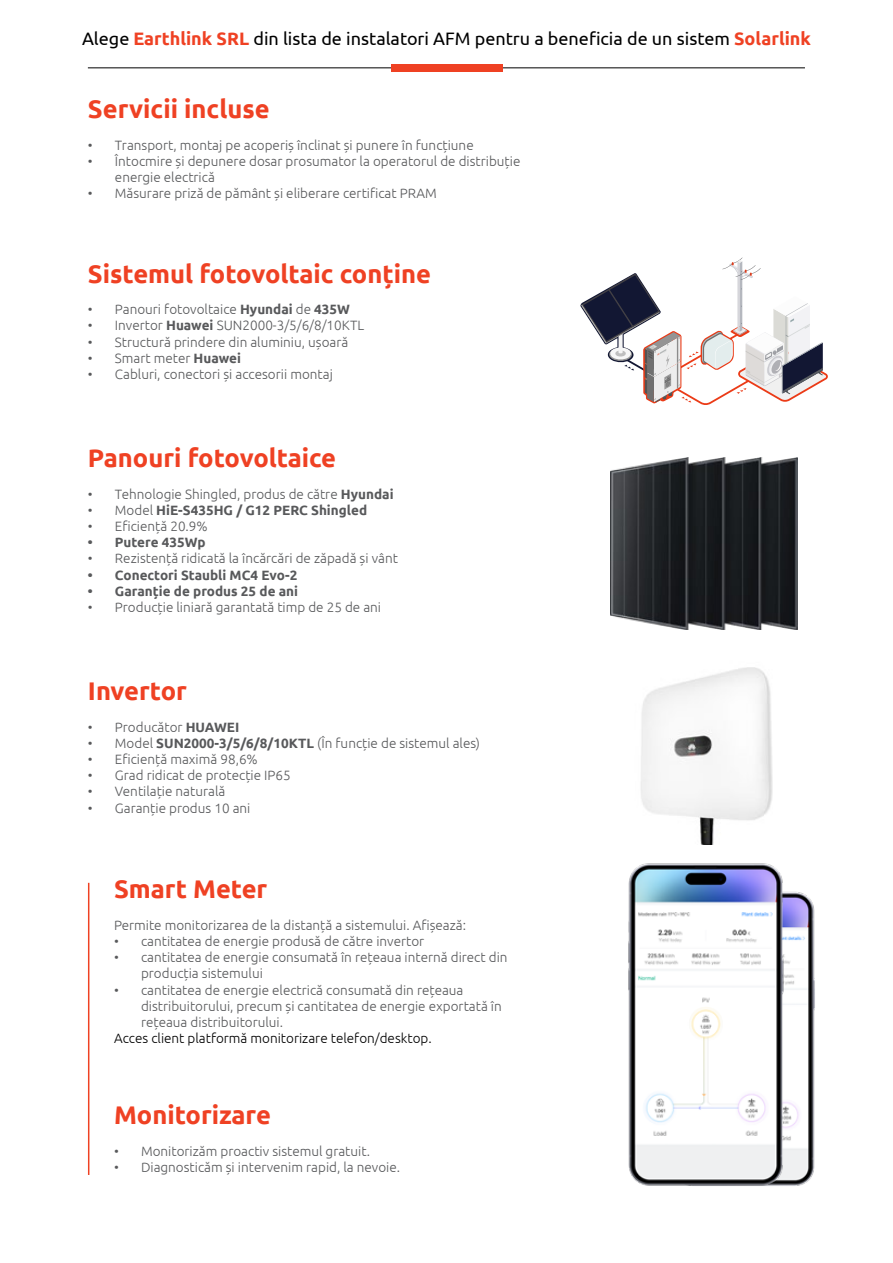
<style>
.page{position:relative;width:893px;height:1263px;background:#fff}
.page>*{position:absolute;margin:0;border:0;box-sizing:border-box;transform-origin:0 0}
.t1{font:700 25.5px "Ubuntu";color:#ef4123}
.t2{font:18px "Ubuntu";color:#000}
.t3{font:300 13.5px/16.2px "Ubuntu";color:#58595b}
.t4{font:700 13.5px "Ubuntu";color:#58595b}
.t5{font:300 13.5px "Ubuntu";color:#000}
.s1{font-weight:700;color:#ef4123}
.s2{font-weight:700}
.s3{font-weight:300}
</style>
<div class="page">
<hr style="left:88px;top:68px;width:717px;height:1px;background:#000">
<div style="left:391px;top:64px;width:111px;height:7px;background:#ef4123"></div>
<img style="left:785px;top:891px;width:30px;height:295px">
<img style="left:610px;top:457px;width:188px;height:173px">
<img style="left:641px;top:667px;width:132px;height:178px">
<svg style="left:580px;top:258px;width:248px;height:147px"></svg>
<img style="left:628px;top:863px;width:157px;height:323px">
<hr style="left:88px;top:883px;width:1px;height:292px;background:#ef4123">
<h2 class="t2" style="left:82px;top:28px;width:730px">Alege <span class="s1">Earthlink SRL</span> din lista de instalatori AFM pentru a beneficia de un sistem <span class="s1">Solarlink</span></h2>
<h1 class="t1" style="left:88px;top:94px;width:183px">Servicii incluse</h1>
<p class="t3" style="left:88px;top:137px;width:387px">• Transport, montaj pe acoperiș înclinat și punere în funcțiune</p>
<p class="t3" style="left:115px;top:153px;width:407px;text-indent:-27px">• Întocmire și depunere dosar prosumator la operatorul de distribuție energie electrică</p>
<p class="t3" style="left:88px;top:185px;width:350px">• Măsurare priză de pământ și eliberare certificat PRAM</p>
<h1 class="t1" style="left:88px;top:258px;width:344px">Sistemul fotovoltaic conține</h1>
<p class="t3" style="left:88px;top:301px;width:264px">• Panouri fotovoltaice <span class="s2">Hyundai</span> de <span class="s2">435W</span></p>
<p class="t3" style="left:88px;top:317px;width:278px">• Invertor <span class="s2">Huawei</span> SUN2000-3/5/6/8/10KTL</p>
<p class="t3" style="left:88px;top:333px;width:262px">• Structură prindere din aluminiu, ușoară</p>
<p class="t3" style="left:88px;top:350px;width:155px">• Smart meter <span class="s2">Huawei</span></p>
<p class="t3" style="left:88px;top:366px;width:246px">• Cabluri, conectori și accesorii montaj</p>
<h1 class="t1" style="left:88px;top:443px;width:250px">Panouri fotovoltaice</h1>
<p class="t3" style="left:88px;top:485px;width:307px">• Tehnologie Shingled, produs de către <span class="s2">Hyundai</span></p>
<p class="t4" style="left:88px;top:502px;width:281px"><span class="s3">• Model</span> HiE-S435HG / G12 PERC Shingled</p>
<p class="t3" style="left:88px;top:518px;width:121px">• Eficiență 20.9%</p>
<p class="t4" style="left:88px;top:534px;width:119px">• Putere 435Wp</p>
<p class="t3" style="left:88px;top:550px;width:311px">• Rezistență ridicată la încărcări de zăpadă și vânt</p>
<p class="t4" style="left:88px;top:567px;width:211px">• Conectori Staubli MC4 Evo-2</p>
<p class="t4" style="left:88px;top:583px;width:212px">• Garanție de produs 25 de ani</p>
<p class="t3" style="left:88px;top:599px;width:295px">• Producție liniară garantată timp de 25 de ani</p>
<h1 class="t1" style="left:88px;top:676px;width:101px">Invertor</h1>
<p class="t3" style="left:88px;top:718px;width:153px">• Producător <span class="s2">HUAWEI</span></p>
<p class="t3" style="left:88px;top:734px;width:394px">• Model <span class="s2">SUN2000-3/5/6/8/10KTL</span> (În funcție de sistemul ales)</p>
<p class="t3" style="left:88px;top:751px;width:171px">• Eficiență maximă 98,6%</p>
<p class="t3" style="left:88px;top:767px;width:204px">• Grad ridicat de protecție IP65</p>
<p class="t3" style="left:88px;top:783px;width:139px">• Ventilație naturală</p>
<p class="t3" style="left:88px;top:799px;width:164px">• Garanție produs 10 ani</p>
<h1 class="t1" style="left:114px;top:874px;width:155px">Smart Meter</h1>
<p class="t3" style="left:114px;top:916px;width:354px">Permite monitorizarea de la distanță a sistemului. Afișează:</p>
<p class="t3" style="left:114px;top:933px;width:312px">• cantitatea de energie produsă de către invertor</p>
<p class="t3" style="left:141px;top:949px;width:368px;text-indent:-27px">• cantitatea de energie consumată în rețeaua internă direct din producția sistemului</p>
<p class="t3" style="left:141px;top:981px;width:362px;text-indent:-27px">• cantitatea de energie electrică consumată din rețeaua distribuitorului, precum și cantitatea de energie exportată în rețeaua distribuitorului.</p>
<p class="t5" style="left:114px;top:1030px;width:319px">Acces client platformă monitorizare telefon/desktop.</p>
<h1 class="t1" style="left:114px;top:1100px;width:159px">Monitorizare</h1>
<p class="t3" style="left:114px;top:1142px;width:258px">• Monitorizăm proactiv sistemul gratuit.</p>
<p class="t3" style="left:114px;top:1158px;width:288px">• Diagnosticăm și intervenim rapid, la nevoie.</p>
</div>
